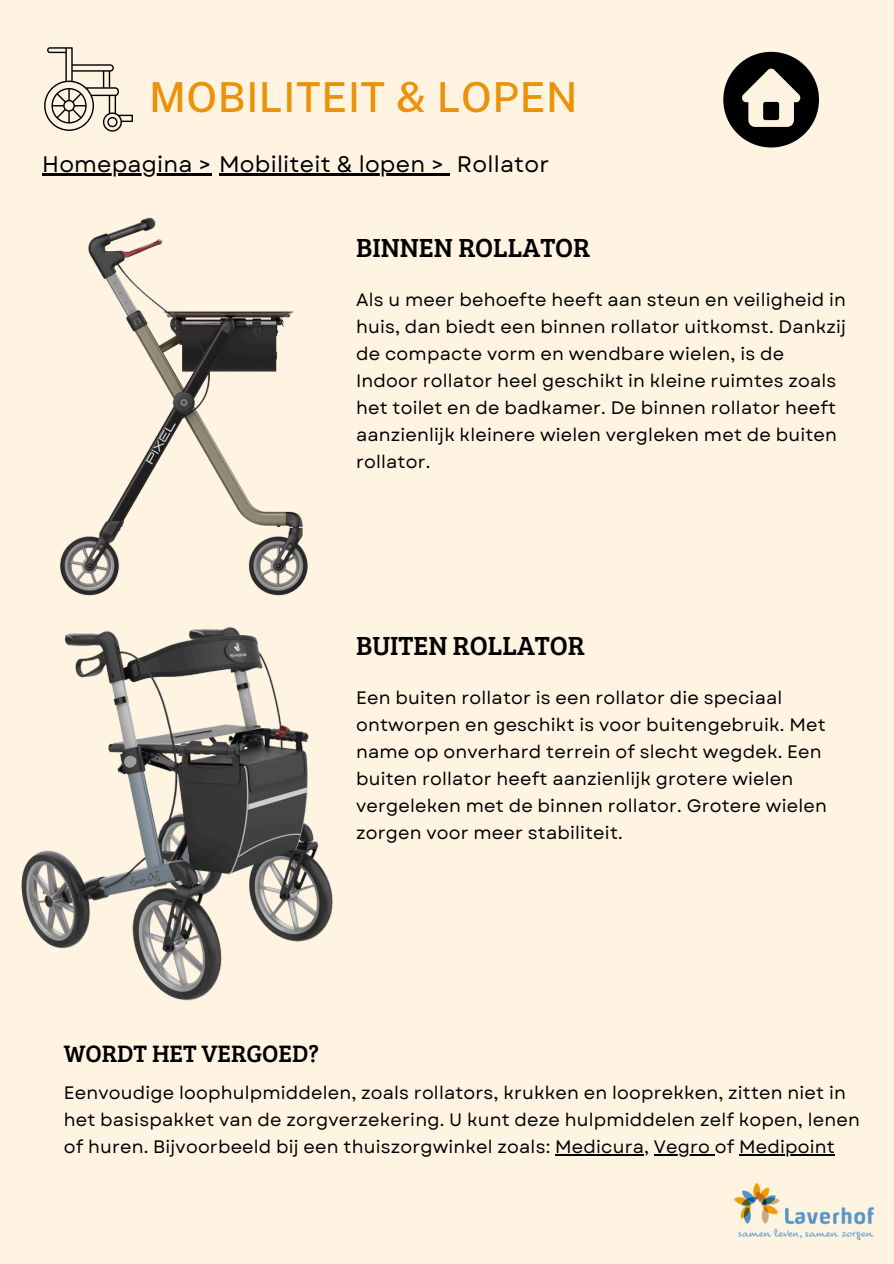
<style>
.page{position:relative;width:894px;height:1264px;background:#fff}
.page>*{position:absolute;margin:0;border:0;box-sizing:border-box;transform-origin:0 0}
.t1{font:500 41.25px "Public Sans";letter-spacing:.015em;color:#ea9209}
.t2{font:27.15px "Bree Serif";color:#000}
.t3{font:24.6px "Bree Serif";color:#000}
.t4{font:22.5px "Garet";letter-spacing:.01em;color:#000}
.t5{font:18px/27px "Garet";letter-spacing:.01em;color:#000}
</style>
<div class="page">
<div style="left:0;top:0;width:893px;height:1263px;background:#fff4e2"></div>
<svg style="left:44px;top:47px;width:89px;height:85px"></svg>
<img style="left:734px;top:1183px;width:138px;height:56px">
<img style="left:63px;top:217px;width:242px;height:336px">
<hr style="left:555px;top:1154px;width:89px;height:1px;background:#000">
<hr style="left:653px;top:1154px;width:61px;height:1px;background:#000">
<hr style="left:739px;top:1154px;width:95px;height:1px;background:#000">
<img style="left:21px;top:553px;width:312px;height:448px">
<svg style="left:723px;top:52px;width:95px;height:95px"></svg>
<div style="left:763px;top:102px;width:15px;height:18px;background:#000;border-radius:2px"></div>
<hr style="left:219px;top:174px;width:225px;height:2px;background:#000">
<svg style="left:444px;top:174px;width:6px;height:2px"></svg>
<hr style="left:42px;top:174px;width:170px;height:2px;background:#000">
<h3 class="t1" style="left:149px;top:73px;width:430px">MOBILITEIT &amp; LOPEN</h3>
<p class="t4" style="left:42px;top:148px;width:403px">Homepagina &gt; Mobiliteit &amp; lopen &gt;</p>
<p class="t4" style="left:457px;top:148px;width:94px">Rollator</p>
<h3 class="t2" style="left:356px;top:228px;width:235px">BINNEN ROLLATOR</h3>
<h3 class="t5" style="left:356px;top:286px;width:491px">Als u meer behoefte heeft aan steun en veiligheid in huis, dan biedt een binnen rollator uitkomst. Dankzij de compacte vorm en wendbare wielen, is de Indoor rollator heel geschikt in kleine ruimtes zoals het toilet en de badkamer. De binnen rollator heeft aanzienlijk kleinere wielen vergleken met de buiten rollator.</h3>
<p class="t2" style="left:356px;top:626px;width:230px">BUITEN ROLLATOR</p>
<h2 class="t5" style="left:356px;top:684px;width:472px">Een buiten rollator is een rollator die speciaal ontworpen en geschikt is voor buitengebruik. Met name op onverhard terrein of slecht wegdek. Een buiten rollator heeft aanzienlijk grotere wielen vergeleken met de binnen rollator. Grotere wielen zorgen voor meer stabiliteit.</h2>
<p class="t3" style="left:64px;top:1035px;width:257px">WORDT HET VERGOED?</p>
<p class="t5" style="left:64px;top:1079px;width:797px">Eenvoudige loophulpmiddelen, zoals rollators, krukken en looprekken, zitten niet in het basispakket van de zorgverzekering. U kunt deze hulpmiddelen zelf kopen, lenen of huren. Bijvoorbeeld bij een thuiszorgwinkel zoals: Medicura, Vegro of Medipoint</p>
</div>
